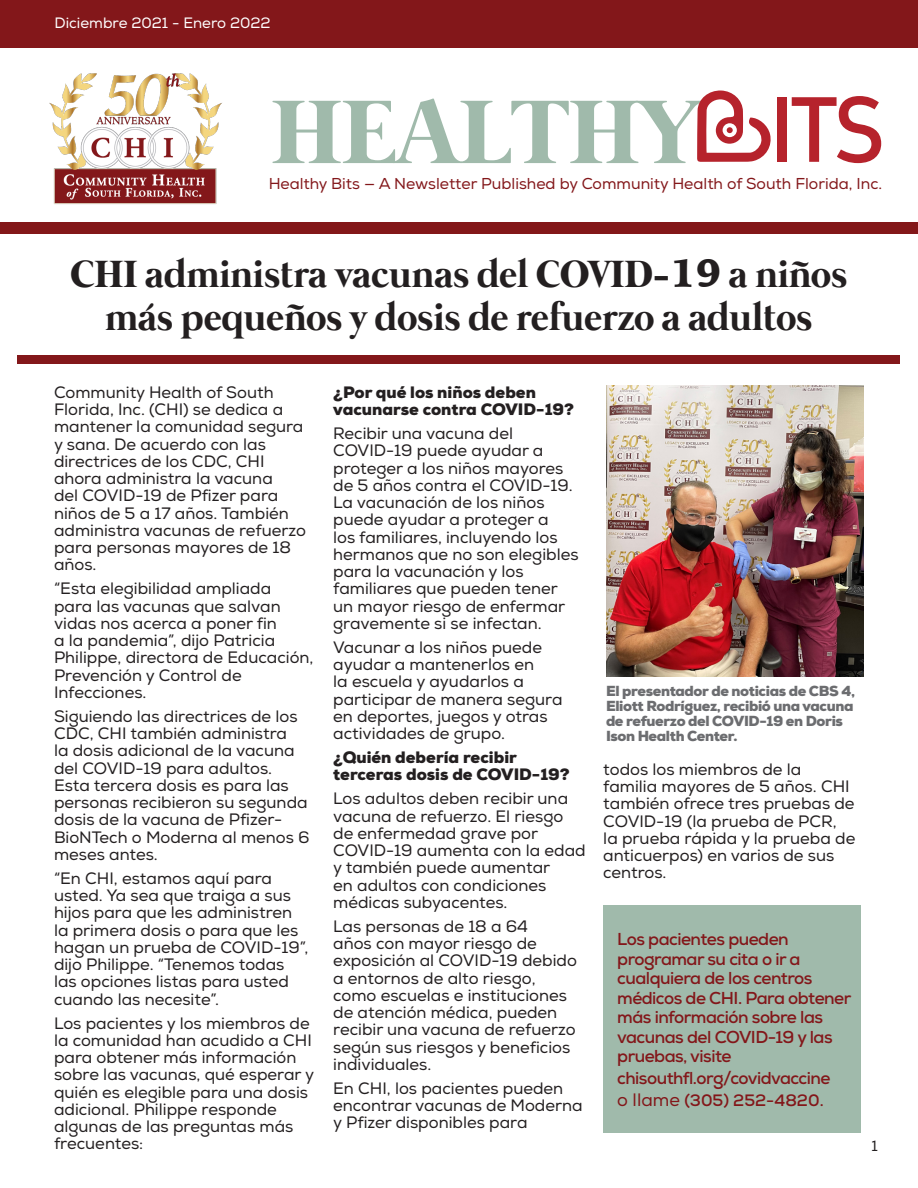
<style>
.page{position:relative;width:918px;height:1188px;background:#fff}
.page>*{position:absolute;margin:0;border:0;box-sizing:border-box;transform-origin:0 0}
.t1{font:700 39px/43.5px "Mermaid";color:#231f20;text-align:center}
.t2{font:700 17.25px/19.5px "Nexa";letter-spacing:-.03em;color:#83171a}
.t3{font:16.5px/17.2px "Nexa";color:#231f20}
.t4{font:900 16.5px/17.2px "Nexa";color:#231f20}
.t5{font:700 16.5px "Nexa";color:#83171a}
.t6{font:15.75px "Nexa";color:#83171a}
.t7{font:15px "Nexa";color:#fff}
.t8{font:15px "Nexa";color:#231f20}
.t9{font:900 14.55px/15px "Nexa";letter-spacing:-.025em;color:#6c6d70}
.s1{font-family:"Iowan Old Style";font-weight:900}
.s2{font-weight:400;font-size:18px}
</style>
<div class="page">
<div style="left:18px;top:356px;width:882px;height:8px;background:#83171a"></div>
<div style="left:603px;top:905px;width:258px;height:227px;background:#a0baab"></div>
<div style="left:0;top:0;width:918px;height:48px;background:#83171a"></div>
<div style="left:0;top:222px;width:918px;height:12px;background:#831719"></div>
<svg style="left:272px;top:90px;width:499px;height:73px"></svg>
<div style="left:777px;top:97px;width:10px;height:65px;background:#b6232c"></div>
<svg style="left:792px;top:96px;width:89px;height:67px"></svg>
<img style="left:49px;top:73px;width:173px;height:131px">
<img style="left:606px;top:386px;width:258px;height:290px">
<p class="t7" style="left:55px;top:14px;width:218px">Diciembre 2021 - Enero 2022</p>
<p class="t6" style="left:269px;top:174px;width:615px">Healthy Bits — A Newsletter Published by Community Health of South Florida, Inc.</p>
<p class="t1" style="left:71px;top:255px;width:778px">CHI administra vacunas del COVID-<span class="s1">19</span> a niños más pequeños y dosis de refuerzo a adultos</p>
<p class="t3" style="left:54px;top:384px;width:254px">Community Health of South<br>Florida, Inc. (CHI) se dedica a mantener la comunidad segura y sana. De acuerdo con las directrices de los CDC, CHI ahora administra la vacuna<br>del COVID-19 de Pfizer para niños de 5 a 17 años. También administra vacunas de refuerzo para personas mayores de 18 años.</p>
<p class="t3" style="left:54px;top:580px;width:261px">“Esta elegibilidad ampliada para las vacunas que salvan vidas nos acerca a poner fin<br>a la pandemia”, dijo Patricia<br>Philippe, directora de Educación,<br>Prevención y Control de<br>Infecciones.</p>
<p class="t3" style="left:54px;top:708px;width:257px">Siguiendo las directrices de los<br>CDC, CHI también administra<br>la dosis adicional de la vacuna del COVID-19 para adultos.<br>Esta tercera dosis es para las personas recibieron su segunda dosis de la vacuna de Pfizer-<br>BioNTech o Moderna al menos 6 meses antes.</p>
<p class="t3" style="left:54px;top:870px;width:256px">“En CHI, estamos aquí para usted. Ya sea que traiga a sus hijos para que les administren la primera dosis o para que les hagan un prueba de COVID-19”, dijo Philippe. “Tenemos todas las opciones listas para usted cuando las necesite”.</p>
<p class="t3" style="left:54px;top:1015px;width:262px">Los pacientes y los miembros de la comunidad han acudido a CHI para obtener más información sobre las vacunas, qué esperar y quién es elegible para una dosis adicional. Philippe responde algunas de las preguntas más frecuentes:</p>
<p class="t4" style="left:333px;top:384px;width:242px">¿Por qué los niños deben vacunarse contra COVID-19?</p>
<p class="t3" style="left:333px;top:425px;width:247px">Recibir una vacuna del<br>COVID-19 puede ayudar a proteger a los niños mayores de 5 años contra el COVID-19.<br>La vacunación de los niños puede ayudar a proteger a<br>los familiares, incluyendo los hermanos que no son elegibles para la vacunación y los familiares que pueden tener un mayor riesgo de enfermar gravemente si se infectan.</p>
<p class="t3" style="left:333px;top:639px;width:231px">Vacunar a los niños puede ayudar a mantenerlos en<br>la escuela y ayudarlos a participar de manera segura en deportes, juegos y otras actividades de grupo.</p>
<p class="t4" style="left:333px;top:749px;width:238px">¿Quién debería recibir terceras dosis de COVID-19?</p>
<p class="t3" style="left:333px;top:790px;width:254px">Los adultos deben recibir una vacuna de refuerzo. El riesgo de enfermedad grave por<br>COVID-19 aumenta con la edad y también puede aumentar<br>en adultos con condiciones médicas subyacentes.</p>
<p class="t3" style="left:333px;top:918px;width:245px">Las personas de 18 a 64<br>años con mayor riesgo de exposición al COVID-19 debido a entornos de alto riesgo, como escuelas e instituciones de atención médica, pueden recibir una vacuna de refuerzo según sus riesgos y beneficios individuales.</p>
<p class="t3" style="left:333px;top:1080px;width:251px">En CHI, los pacientes pueden encontrar vacunas de Moderna y Pfizer disponibles para</p>
<p class="t9" style="left:606px;top:683px;width:251px">El presentador de noticias de CBS 4,<br>Eliott Rodríguez, recibió una vacuna de refuerzo del COVID-19 en Doris<br>Ison Health Center.</p>
<p class="t3" style="left:603px;top:761px;width:254px">todos los miembros de la familia mayores de 5 años. CHI también ofrece tres pruebas de<br>COVID-19 (la prueba de PCR, la prueba rápida y la prueba de anticuerpos) en varios de sus centros.</p>
<p class="t2" style="left:617px;top:929px;width:236px">Los pacientes pueden programar su cita o ir a cualquiera de los centros médicos de CHI. Para obtener más información sobre las vacunas del COVID-19 y las pruebas, visite</p>
<p class="t2" style="left:617px;top:1068px;width:215px">chisouthfl.org/covidvaccine</p>
<p class="t5" style="left:617px;top:1089px;width:208px"><span class="s2">o llame</span> (305) 252-4820.</p>
<p class="t8" style="left:872px;top:1136px;width:8px">1</p>
</div>
